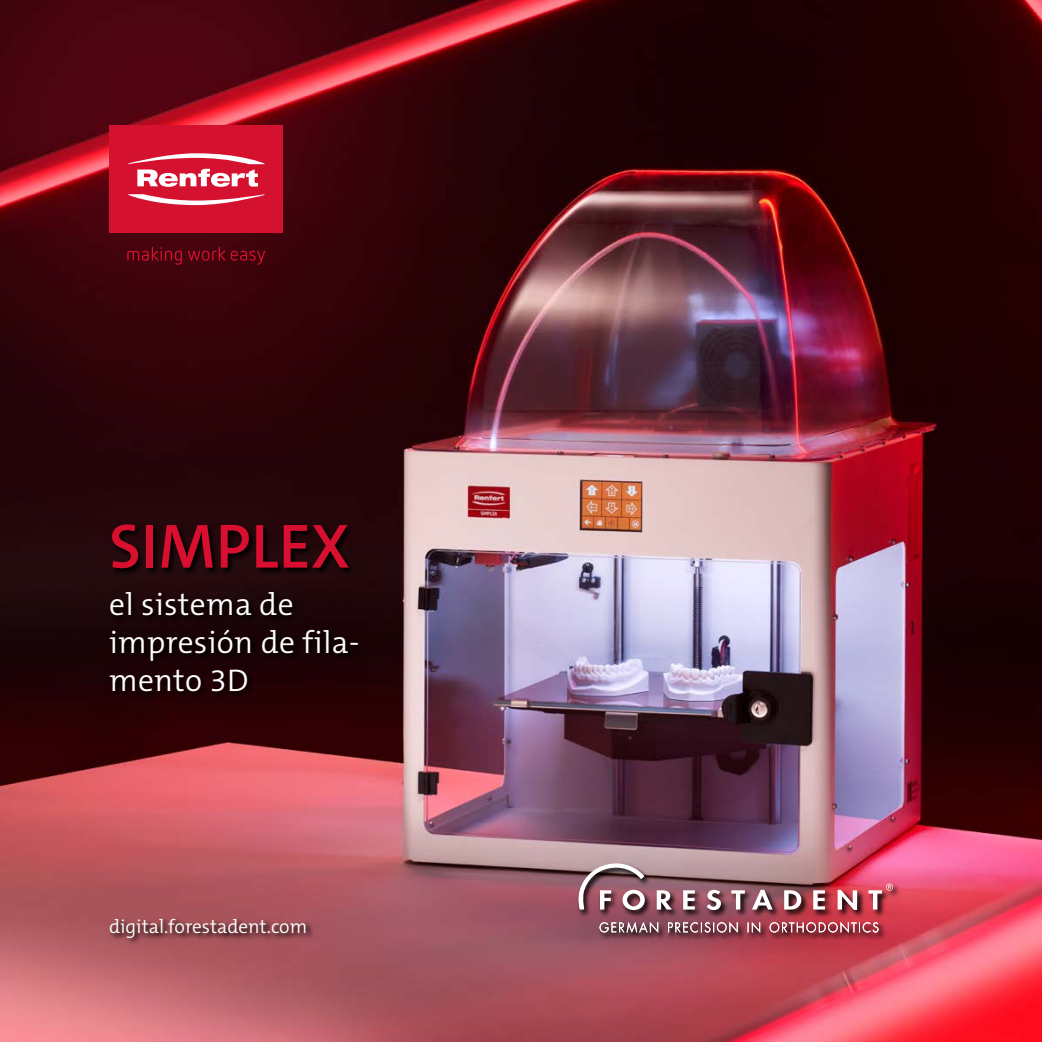
<style>
.page{position:relative;width:1042px;height:1042px;background:#fff}
.page>*{position:absolute;margin:0;border:0;box-sizing:border-box;transform-origin:0 0}
.t1{font:600 63px "The Mix C5";letter-spacing:.01em;color:#d80f2f}
.t2{font:300 31.5px/37.8px "The Mix C5";letter-spacing:.01em;color:#fff}
.t3{font:300 19.25px "The Mix C5";color:#fff}
</style>
<div class="page">
<img style="left:0;top:0;width:1042px;height:1042px">
<svg style="left:109px;top:917px;width:205px;height:27px;background:#8f484e"></svg>
<svg style="left:127px;top:247px;width:138px;height:18px;background:#5c0512"></svg>
<div style="left:109px;top:125px;width:174px;height:108px;background:#d51130"></div>
<svg style="left:128px;top:194px;width:136px;height:11px"></svg>
<svg style="left:128px;top:153px;width:136px;height:34px"></svg>
<img style="left:577px;top:862px;width:324px;height:79px">
<svg style="left:657px;top:890px;width:15px;height:19px"></svg>
<svg style="left:683px;top:890px;width:12px;height:19px"></svg>
<svg style="left:706px;top:890px;width:15px;height:20px"></svg>
<svg style="left:731px;top:890px;width:14px;height:19px"></svg>
<svg style="left:752px;top:890px;width:21px;height:19px"></svg>
<svg style="left:784px;top:890px;width:17px;height:19px"></svg>
<svg style="left:813px;top:890px;width:12px;height:19px"></svg>
<svg style="left:837px;top:890px;width:20px;height:20px"></svg>
<svg style="left:868px;top:883px;width:25px;height:26px"></svg>
<svg style="left:578px;top:863px;width:67px;height:47px"></svg>
<svg style="left:599px;top:922px;width:279px;height:11px;background:#a66f78"></svg>
<svg style="left:109px;top:523px;width:256px;height:176px;background:#1a0406"></svg>
<h1 class="t1" style="left:109px;top:506px;width:242px">SIMPLEX</h1>
<p class="t2" style="left:109px;top:586px;width:252px">el sistema de impresión de fila&shy;mento 3D</p>
<p class="t3" style="left:109px;top:914px;width:199px">digital.forestadent.com</p>
</div>
